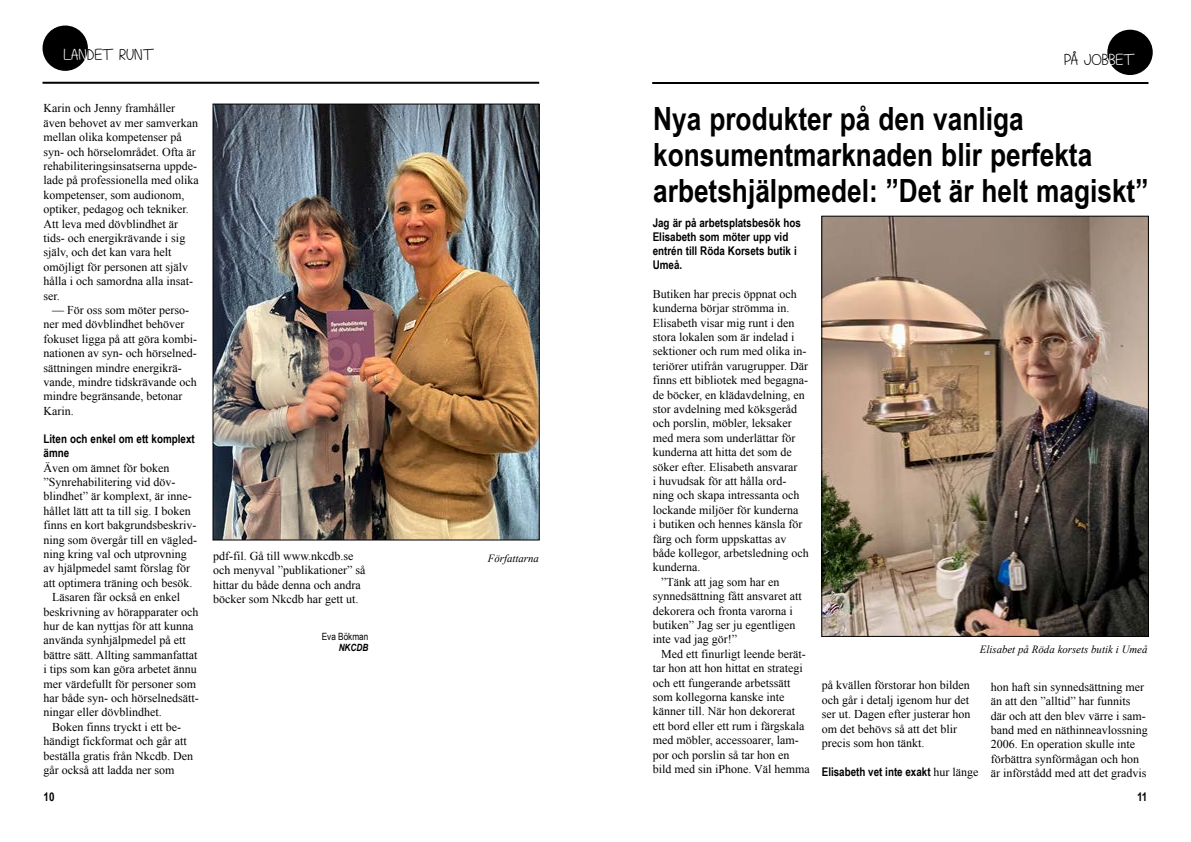
<style>
.page{position:relative;width:1191px;height:842px;background:#fff}
.page>*{position:absolute;margin:0;border:0;box-sizing:border-box;transform-origin:0 0}
.t1{font:700 32px/36px "Arial Narrow";color:#000}
.t2{font:16px "Technically But Not Actually";color:#000}
.grundtvåan{font:12px/14.4px "Times New Roman";color:#000}
.ingressen{font:700 12px/14px "Arial Narrow";color:#000}
.grundtvåan-2{font:700 12px "Arial Narrow";color:#000}
.bildtext{font:italic 11px "Times New Roman";color:#000}
.underskrift{font:10px "Arial Narrow";color:#000}
.underskrift_titel{font:italic 700 10px "Arial Narrow";color:#000}
.s1{color:#fff}
.s2{font-family:"Times New Roman";font-weight:400}
</style>
<div class="page">
<hr style="left:43px;top:82px;width:496px;height:2px;background:#000">
<hr style="left:652px;top:82px;width:496px;height:2px;background:#000">
<div style="left:43px;top:26px;width:45px;height:45px;background:#000;border-radius:50%"></div>
<img style="left:823px;top:218px;width:323px;height:416px">
<div style="left:821px;top:216px;width:327px;height:420px;border:1px solid #000"></div>
<div style="left:1107px;top:30px;width:45px;height:45px;background:#000;border-radius:50%"></div>
<img style="left:215px;top:106px;width:322px;height:432px">
<div style="left:213px;top:104px;width:326px;height:436px;border:1px solid #000"></div>
<p class="t2" style="left:63px;top:45px;width:92px"><span class="s1">LAN</span>DET RUNT</p>
<p class="grundtvåan" style="left:44px;top:101px;width:157px">Karin och Jenny framhåller även behovet av mer samverkan mellan olika kompetenser på syn- och hörselområdet. Ofta är rehabiliteringsinsatserna uppde&shy;lade på professionella med olika kompetenser, som audionom, optiker, pedagog och tekniker.<br>Att leva med dövblindhet är tids- och energikrävande i sig själv, och det kan vara helt omöjligt för personen att själv hålla i och samordna alla insat&shy;ser.</p>
<p class="grundtvåan" style="left:44px;top:303px;width:155px;text-indent:9px">— För oss som möter perso&shy;ner med dövblindhet behöver fokuset ligga på att göra kombi&shy;nationen av syn- och hörselned&shy;sättningen mindre energikrä&shy;vande, mindre tidskrävande och mindre begränsande, betonar<br>Karin.</p>
<p class="ingressen" style="left:44px;top:431px;width:153px">Liten och enkel om ett komplext ämne</p>
<p class="grundtvåan" style="left:44px;top:460px;width:155px">Även om ämnet för boken ”Synrehabilitering vid döv&shy;blindhet” är komplext, är inne&shy;hållet lätt att ta till sig. I boken finns en kort bakgrundsbeskriv&shy;ning som övergår till en vägled&shy;ning kring val och utprovning av hjälpmedel samt förslag för att optimera träning och besök.</p>
<p class="grundtvåan" style="left:44px;top:590px;width:157px;text-indent:9px">Läsaren får också en enkel beskrivning av hörapparater och hur de kan nyttjas för att kunna använda synhjälpmedel på ett bättre sätt. Allting sammanfattat i tips som kan göra arbetet ännu mer värdefullt för personer som har både syn- och hörselnedsätt&shy;ningar eller dövblindhet.</p>
<p class="grundtvåan" style="left:44px;top:719px;width:151px;text-indent:9px">Boken finns tryckt i ett be&shy;händigt fickformat och går att beställa gratis från Nkcdb. Den går också att ladda ner som</p>
<p class="grundtvåan" style="left:213px;top:548px;width:154px">pdf-fil. Gå till www.nkcdb.se och menyval ”publikationer” så hittar du både denna och andra böcker som Nkcdb har gett ut.</p>
<p class="underskrift" style="left:322px;top:629px;width:48px">Eva Bökman</p>
<p class="underskrift_titel" style="left:339px;top:640px;width:31px">NKCDB</p>
<p class="bildtext" style="left:488px;top:550px;width:52px">Författarna</p>
<p class="t2" style="left:1064px;top:51px;width:72px">PÅ JOB<span class="s1">BET</span></p>
<h1 class="t1" style="left:653px;top:99px;width:497px">Nya produkter på den vanliga konsumentmarknaden blir perfekta arbetshjälpmedel: ”Det är helt magiskt”</h1>
<p class="ingressen" style="left:652px;top:215px;width:150px">Jag är på arbetsplatsbesök hos<br>Elisabeth som möter upp vid entrén till Röda Korsets butik i<br>Umeå.</p>
<p class="grundtvåan" style="left:652px;top:286px;width:158px">Butiken har precis öppnat och kunderna börjar strömma in.<br>Elisabeth visar mig runt i den stora lokalen som är indelad i sektioner och rum med olika in&shy;teriörer utifrån varugrupper. Där finns ett bibliotek med begagna&shy;de böcker, en klädavdelning, en stor avdelning med köksgeråd och porslin, möbler, leksaker med mera som underlättar för kunderna att hitta det som de söker efter. Elisabeth ansvarar<br>i huvudsak för att hålla ord&shy;ning och skapa intressanta och lockande miljöer för kunderna<br>i butiken och hennes känsla för färg och form uppskattas av både kollegor, arbetsledning och kunderna.</p>
<p class="grundtvåan" style="left:652px;top:574px;width:150px;text-indent:9px">”Tänk att jag som har en synnedsättning fått ansvaret att dekorera och fronta varorna i butiken” Jag ser ju egentligen inte vad jag gör!”</p>
<p class="grundtvåan" style="left:652px;top:646px;width:159px;text-indent:9px">Med ett finurligt leende berät&shy;tar hon att hon hittat en strategi och ett fungerande arbetssätt som kollegorna kanske inte känner till. När hon dekorerat ett bord eller ett rum i färgskala med möbler, accessoarer, lam&shy;por och porslin så tar hon en bild med sin iPhone. Väl hemma</p>
<p class="bildtext" style="left:980px;top:642px;width:169px">Elisabet på Röda korsets butik i Umeå</p>
<p class="grundtvåan" style="left:821px;top:678px;width:150px">på kvällen förstorar hon bilden och går i detalj igenom hur det ser ut. Dagen efter justerar hon om det behövs så att det blir precis som hon tänkt.</p>
<p class="grundtvåan-2" style="left:821px;top:762px;width:158px">Elisabeth vet inte exakt <span class="s2">hur länge</span></p>
<p class="grundtvåan" style="left:991px;top:679px;width:158px">hon haft sin synnedsättning mer än att den ”alltid” har funnits där och att den blev värre i sam&shy;band med en näthinneavlossning<br>2006. En operation skulle inte förbättra synförmågan och hon är införstådd med att det gradvis</p>
<p class="ingressen" style="left:44px;top:789px;width:12px">10</p>
<p class="ingressen" style="left:1137px;top:789px;width:12px">11</p>
</div>
